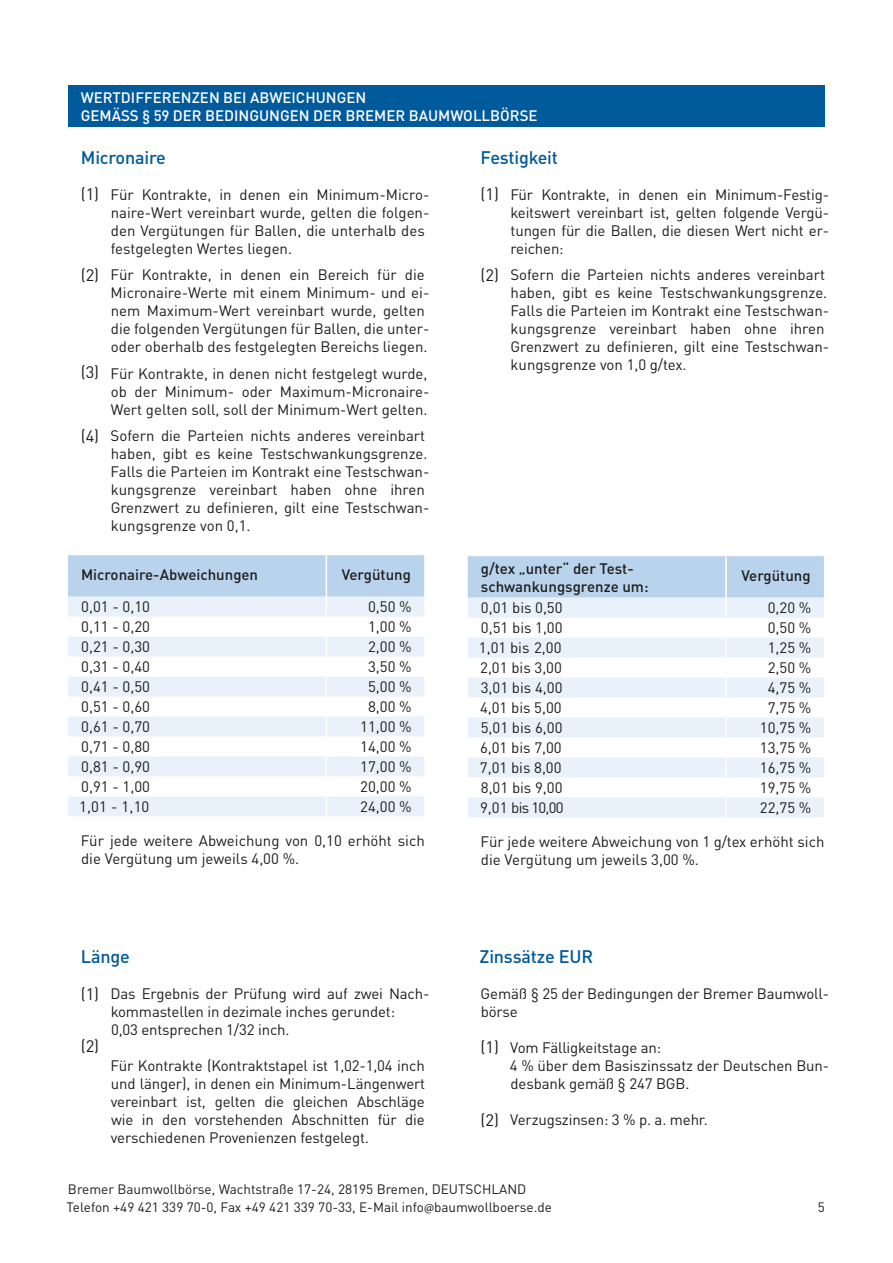
<style>
.page{position:relative;width:893px;height:1263px;background:#fff}
.page>*{position:absolute;margin:0;border:0;box-sizing:border-box;transform-origin:0 0}
.t1{font:500 18px "DINOT";letter-spacing:-.01em;color:#005a9b}
.t2{font:16.5px "DINOT";color:#1d1d1b}
.t3{font:15px/18px "DINOT";color:#1d1d1b}
.t4{font:500 15px "DINOT";color:#1d1d1b}
.t5{font:500 15px "DINOT";color:#fff}
.t6{font:13.5px/18px "DINOT";color:#1d1d1b}
.s1{font-family:"Myriad Pro"}
</style>
<div class="page">
<svg style="left:68px;top:555px;width:356px;height:261px"></svg>
<div style="left:68px;top:85px;width:757px;height:41px;background:#005a9b"></div>
<div style="left:468px;top:556px;width:356px;height:42px;background:#b9d3ed"></div>
<svg style="left:468px;top:598px;width:356px;height:219px;fill:#e9f1fa"></svg>
<hr style="left:725px;top:556px;width:2px;height:42px;background:#fff">
<hr style="left:725px;top:598px;width:2px;height:20px;background:#fff">
<hr style="left:725px;top:618px;width:2px;height:20px;background:#fff">
<svg style="left:725px;top:638px;width:2px;height:19px"></svg>
<hr style="left:725px;top:657px;width:2px;height:20px;background:#fff">
<hr style="left:725px;top:677px;width:2px;height:20px;background:#fff">
<hr style="left:725px;top:697px;width:2px;height:20px;background:#fff">
<hr style="left:725px;top:717px;width:2px;height:20px;background:#fff">
<hr style="left:725px;top:737px;width:2px;height:20px;background:#fff">
<hr style="left:725px;top:757px;width:2px;height:20px;background:#fff">
<hr style="left:725px;top:777px;width:2px;height:20px;background:#fff">
<hr style="left:725px;top:797px;width:2px;height:20px;background:#fff">
<p class="t5" style="left:81px;top:87px;width:287px">WERTDIFFERENZEN BEI ABWEICHUNGEN</p>
<p class="t5" style="left:81px;top:105px;width:458px">GEMÄSS § 59 DER BEDINGUNGEN DER BREMER BAUMWOLLBÖRSE</p>
<p class="t1" style="left:81px;top:146px;width:87px">Micronaire</p>
<p class="t3" style="left:111px;top:185px;width:320px">Für Kontrakte, in denen ein Minimum-Micro&shy;naire-Wert vereinbart wurde, gelten die folgen&shy;den Vergütungen für Ballen, die unterhalb des festgelegten Wertes liegen.</p>
<p class="t3" style="left:111px;top:265px;width:320px">Für Kontrakte, in denen ein Bereich für die Micronaire-Werte mit einem Minimum- und ei&shy;nem Maximum-Wert vereinbart wurde, gelten die folgenden Vergütungen für Ballen, die unter&shy;oder oberhalb des festgelegten Bereichs liegen.</p>
<p class="t3" style="left:111px;top:364px;width:320px">Für Kontrakte, in denen nicht festgelegt wurde, ob der Minimum- oder Maximum-Micronaire-<br>Wert gelten soll, soll der Minimum-Wert gelten.</p>
<p class="t3" style="left:111px;top:426px;width:320px">Sofern die Parteien nichts anderes vereinbart haben, gibt es keine Testschwankungsgrenze.<br>Falls die Parteien im Kontrakt eine Testschwan&shy;kungsgrenze vereinbart haben ohne ihren Grenzwert zu definieren, gilt eine Testschwan&shy;kungsgrenze von 0,1.</p>
<p class="t4" style="left:81px;top:565px;width:179px">Micronaire-Abweichungen</p>
<p class="t4" style="left:342px;top:565px;width:71px">Vergütung</p>
<p class="t3" style="left:81px;top:598px;width:70px">0,01 - 0,10</p>
<p class="t3" style="left:368px;top:598px;width:45px">0,50 %</p>
<p class="t3" style="left:81px;top:618px;width:70px">0,11 - 0,20</p>
<p class="t3" style="left:368px;top:618px;width:45px">1,00 %</p>
<p class="t3" style="left:81px;top:638px;width:70px">0,21 - 0,30</p>
<p class="t3" style="left:368px;top:638px;width:45px">2,00 %</p>
<p class="t3" style="left:81px;top:658px;width:70px">0,31 - 0,40</p>
<p class="t3" style="left:368px;top:658px;width:45px">3,50 %</p>
<p class="t3" style="left:81px;top:678px;width:70px">0,41 - 0,50</p>
<p class="t3" style="left:368px;top:678px;width:45px">5,00 %</p>
<p class="t3" style="left:81px;top:697px;width:70px">0,51 - 0,60</p>
<p class="t3" style="left:368px;top:697px;width:45px">8,00 %</p>
<p class="t3" style="left:81px;top:717px;width:70px">0,61 - 0,70</p>
<p class="t3" style="left:360px;top:717px;width:53px">11,00 %</p>
<p class="t3" style="left:81px;top:737px;width:70px">0,71 - 0,80</p>
<p class="t3" style="left:360px;top:737px;width:53px">14,00 %</p>
<p class="t3" style="left:81px;top:757px;width:70px">0,81 - 0,90</p>
<p class="t3" style="left:360px;top:757px;width:53px">17,00 %</p>
<p class="t3" style="left:81px;top:777px;width:70px">0,91 - 1,00</p>
<p class="t3" style="left:360px;top:777px;width:53px">20,00 %</p>
<p class="t3" style="left:79px;top:797px;width:72px">1,01 - 1,10</p>
<p class="t3" style="left:360px;top:797px;width:53px">24,00 %</p>
<p class="t3" style="left:81px;top:832px;width:345px">Für jede weitere Abweichung von 0,10 erhöht sich die Vergütung um jeweils 4,00 %.</p>
<p class="t1" style="left:481px;top:146px;width:79px">Festigkeit</p>
<p class="t3" style="left:510px;top:185px;width:320px;text-align:justify">Für Kontrakte, in denen ein Minimum-Festig&shy;keitswert vereinbart ist, gelten folgende Vergü&shy;tungen für die Ballen, die diesen Wert nicht er&shy;reichen:</p>
<p class="t3" style="left:510px;top:265px;width:320px">Sofern die Parteien nichts anderes vereinbart haben, gibt es keine Testschwankungsgrenze.<br>Falls die Parteien im Kontrakt eine Testschwan&shy;kungsgrenze vereinbart haben ohne ihren Grenzwert zu definieren, gilt eine Testschwan&shy;kungsgrenze von 1,0 g/tex.</p>
<p class="t2" style="left:81px;top:183px;width:20px">(1)</p>
<p class="t2" style="left:480px;top:183px;width:20px">(1)</p>
<p class="t2" style="left:81px;top:264px;width:20px">(2)</p>
<p class="t2" style="left:480px;top:264px;width:20px">(2)</p>
<p class="t2" style="left:81px;top:362px;width:20px">(3)</p>
<p class="t2" style="left:81px;top:426px;width:20px">(4)</p>
<p class="t4" style="left:481px;top:559px;width:154px">g/tex „unter“ der Test-</p>
<p class="t4" style="left:481px;top:577px;width:169px">schwankungsgrenze um:</p>
<p class="t4" style="left:741px;top:566px;width:71px">Vergütung</p>
<p class="t3" style="left:481px;top:599px;width:83px">0,01 bis 0,50</p>
<p class="t3" style="left:768px;top:599px;width:45px">0,20 %</p>
<p class="t3" style="left:481px;top:619px;width:83px">0,51 bis 1,00</p>
<p class="t3" style="left:768px;top:619px;width:45px">0,50 %</p>
<p class="t3" style="left:479px;top:639px;width:84px">1,01 bis 2,00</p>
<p class="t3" style="left:768px;top:639px;width:45px">1,25 %</p>
<p class="t3" style="left:480px;top:659px;width:83px">2,01 bis 3,00</p>
<p class="t3" style="left:768px;top:659px;width:45px">2,50 %</p>
<p class="t3" style="left:481px;top:678px;width:83px">3,01 bis 4,00</p>
<p class="t3" style="left:768px;top:678px;width:45px">4,75 %</p>
<p class="t3" style="left:480px;top:698px;width:83px">4,01 bis 5,00</p>
<p class="t3" style="left:768px;top:698px;width:45px">7,75 %</p>
<p class="t3" style="left:481px;top:718px;width:83px">5,01 bis 6,00</p>
<p class="t3" style="left:760px;top:718px;width:53px">10,75 %</p>
<p class="t3" style="left:480px;top:738px;width:83px">6,01 bis 7,00</p>
<p class="t3" style="left:760px;top:738px;width:53px">13,75 %</p>
<p class="t3" style="left:480px;top:758px;width:83px">7,01 bis 8,00</p>
<p class="t3" style="left:760px;top:758px;width:53px">16,75 %</p>
<p class="t3" style="left:481px;top:778px;width:83px">8,01 bis 9,00</p>
<p class="t3" style="left:760px;top:778px;width:53px">19,75 %</p>
<p class="t3" style="left:480px;top:798px;width:85px">9,01 bis 10,00</p>
<p class="t3" style="left:760px;top:798px;width:53px">22,75 %</p>
<p class="t3" style="left:481px;top:833px;width:345px">Für jede weitere Abweichung von 1 g/tex erhöht sich die Vergütung um jeweils 3,00 %.</p>
<p class="t1" style="left:81px;top:945px;width:50px">Länge</p>
<p class="t3" style="left:111px;top:985px;width:320px">Das Ergebnis der Prüfung wird auf zwei Nach&shy;kommastellen in dezimale inches gerundet:</p>
<p class="t3" style="left:111px;top:1021px;width:180px">0,03 entsprechen 1/32 inch.</p>
<p class="t3" style="left:111px;top:1057px;width:316px;text-align:justify">Für Kontrakte (Kontraktstapel ist 1,02-1,04 inch und länger), in denen ein Minimum-Längenwert vereinbart ist, gelten die gleichen Abschläge wie in den vorstehenden Abschnitten für die verschiedenen Provenienzen festgelegt.</p>
<p class="t2" style="left:81px;top:984px;width:20px">(1)</p>
<p class="t2" style="left:81px;top:1036px;width:20px">(2)</p>
<p class="t1" style="left:480px;top:945px;width:115px">Zinssätze EUR</p>
<p class="t3" style="left:481px;top:985px;width:350px">Gemäß § 25 der Bedingungen der Bremer Baumwoll&shy;börse</p>
<p class="t3" style="left:510px;top:1039px;width:152px">Vom Fälligkeitstage an:</p>
<p class="t3" style="left:510px;top:1057px;width:321px">4 % über dem Basiszinssatz der Deutschen Bun&shy;desbank gemäß § 247 BGB.</p>
<p class="t3" style="left:510px;top:1111px;width:199px">Verzugszinsen: 3 % p. a. mehr.</p>
<p class="t2" style="left:480px;top:1037px;width:20px">(1)</p>
<p class="t2" style="left:480px;top:1109px;width:20px">(2)</p>
<p class="t6" style="left:67px;top:1180px;width:487px">Bremer Baumwollbörse, Wachtstraße 17-24, 28195 Bremen, DEUTSCHLAND<br>Telefon +49 421 339 70-0, Fax +49 421 339 70-33, E-Mail info<span class="s1">@</span>baumwollboerse.de</p>
<p class="t6" style="left:818px;top:1198px;width:9px">5</p>
</div>
